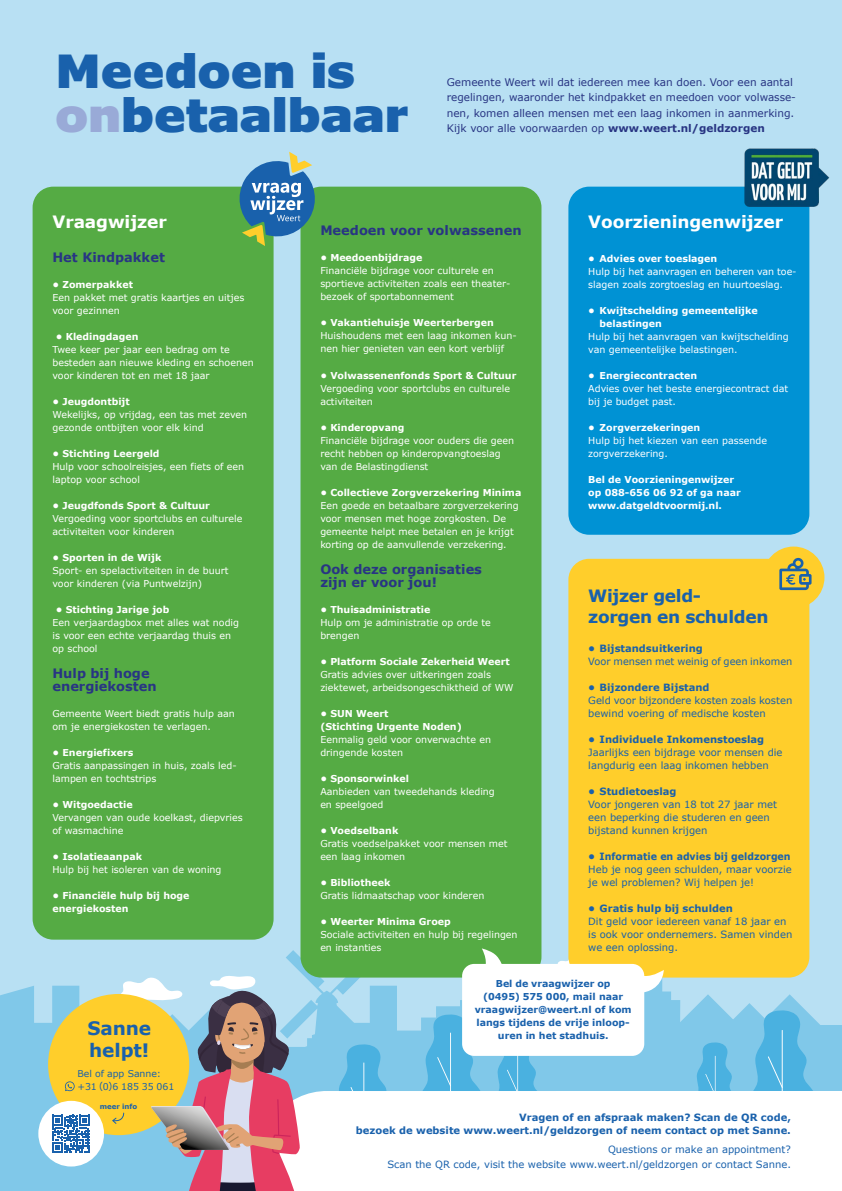
<style>
.page{position:relative;width:842px;height:1191px;background:#b8e0f3}
.page>*{position:absolute;margin:0;border:0;box-sizing:border-box;transform-origin:0 0}
.t1{font:900 46px/44px "Verdana Pro";letter-spacing:-.005em;color:#1961ac}
.t2{font:700 18.5px/22.2px "Verdana";letter-spacing:-.005em;color:#1961ac}
.t3{font:700 17px "Verdana";letter-spacing:-.005em;color:#fff}
.t4{font:700 17px/21px "Verdana";letter-spacing:-.02em;color:#1961ac}
.t5{font:700 13px/13px "Verdana";color:#283583}
.t6{font:10.5px/15.5px "Verdana";color:#283583}
.t7{font:10px/13px "Verdana";color:#1961ac}
.t8{font:700 10px/13px "Verdana";color:#1961ac;text-align:right}
.t9{font:9.5px/13px "Verdana";color:#fff}
.t10{font:700 9.5px/13px "Verdana";color:#fff}
.t11{font:9.5px/13px "Verdana Pro";color:#fff}
.t12{font:700 9.5px/13px "Verdana";color:#1961ac;text-align:center}
.t13{font:9.4px "Verdana";letter-spacing:-.005em;color:#1961ac}
.t14{font:700 7px "Verdana";letter-spacing:-.005em;color:#1961ac}
.s1{color:#99aad7}
.s2{font-weight:700}
</style>
<div class="page">
<svg style="left:0;top:985px;width:101px;height:206px;background:#85cae9"></svg>
<div style="left:33px;top:187px;width:241px;height:752px;background:#55ab44;border-radius:21px"></div>
<div style="left:568px;top:559px;width:241px;height:418px;background:#ffce2b;border-radius:21px"></div>
<div style="left:763px;top:546px;width:61px;height:62px;background:#ffce2b;border-radius:50%"></div>
<div style="left:568px;top:187px;width:241px;height:348px;background:#0092d4;border-radius:21px"></div>
<svg style="left:779px;top:557px;width:32px;height:33px"></svg>
<div style="left:300px;top:187px;width:241px;height:790px;background:#55ab44;border-radius:21px"></div>
<svg style="left:236px;top:152px;width:83px;height:94px"></svg>
<div style="left:48px;top:994px;width:141px;height:141px;background:#ffce2b;border-radius:50%"></div>
<svg style="left:65px;top:1081px;width:10px;height:10px"></svg>
<div style="left:38px;top:1100px;width:66px;height:66px;background:#fff;border-radius:50%"></div>
<svg style="left:52px;top:1114px;width:38px;height:38px"></svg>
<img style="left:743px;top:148px;width:87px;height:60px">
<svg style="left:101px;top:897px;width:741px;height:294px"></svg>
<h1 class="t1" style="left:55px;top:50px;width:354px">Meedoen is <span class="s1">on</span>betaalbaar</h1>
<p class="t6" style="left:447px;top:74px;width:351px">Gemeente Weert wil dat iedereen mee kan doen. Voor een aantal regelingen, waaronder het kindpakket en meedoen voor volwasse&shy;nen, komen alleen mensen met een laag inkomen in aanmerking.<br>Kijk voor alle voorwaarden op <span class="s2">www.weert.nl/geldzorgen</span></p>
<h3 class="t3" style="left:52px;top:210px;width:116px">Vraagwijzer</h3>
<h3 class="t5" style="left:52px;top:251px;width:114px">Het Kindpakket</h3>
<p class="t10" style="left:52px;top:278px;width:82px">• Zomerpakket</p>
<p class="t9" style="left:52px;top:291px;width:193px">Een pakket met gratis kaartjes en uitjes voor gezinnen</p>
<p class="t10" style="left:56px;top:330px;width:84px">• Kledingdagen</p>
<p class="t9" style="left:52px;top:343px;width:203px">Twee keer per jaar een bedrag om te besteden aan nieuwe kleding en schoenen voor kinderen tot en met 18 jaar</p>
<p class="t10" style="left:52px;top:395px;width:79px">• Jeugdontbijt</p>
<p class="t9" style="left:52px;top:408px;width:196px">Wekelijks, op vrijdag, een tas met zeven gezonde ontbijten voor elk kind</p>
<p class="t10" style="left:52px;top:447px;width:109px">• Stichting Leergeld</p>
<p class="t9" style="left:52px;top:460px;width:193px">Hulp voor schoolreisjes, een fiets of een laptop voor school</p>
<p class="t10" style="left:52px;top:499px;width:159px">• Jeugdfonds Sport &amp; Cultuur</p>
<p class="t9" style="left:52px;top:512px;width:191px">Vergoeding voor sportclubs en culturele activiteiten voor kinderen</p>
<p class="t10" style="left:52px;top:551px;width:110px">• Sporten in de Wijk</p>
<p class="t9" style="left:52px;top:564px;width:178px">Sport- en spelactiviteiten in de buurt voor kinderen (via Puntwelzijn)</p>
<p class="t10" style="left:56px;top:603px;width:115px">• Stichting Jarige job</p>
<p class="t9" style="left:52px;top:616px;width:188px">Een verjaardagbox met alles wat nodig is voor een echte verjaardag thuis en op school</p>
<h3 class="t5" style="left:52px;top:667px;width:106px">Hulp bij hoge energiekosten</h3>
<p class="t9" style="left:52px;top:707px;width:184px">Gemeente Weert biedt gratis hulp aan om je energiekosten te verlagen.</p>
<p class="t10" style="left:52px;top:746px;width:82px">• Energiefixers</p>
<p class="t9" style="left:52px;top:759px;width:186px">Gratis aanpassingen in huis, zoals led&shy;lampen en tochtstrips</p>
<p class="t10" style="left:52px;top:798px;width:82px">• Witgoedactie</p>
<p class="t9" style="left:52px;top:811px;width:192px">Vervangen van oude koelkast, diepvries of wasmachine</p>
<p class="t10" style="left:52px;top:850px;width:91px">• Isolatieaanpak</p>
<p class="t9" style="left:52px;top:863px;width:171px">Hulp bij het isoleren van de woning</p>
<p class="t10" style="left:52px;top:889px;width:139px">• Financiële hulp bij hoge energiekosten</p>
<h2 class="t2" style="left:87px;top:1017px;width:65px">Sanne helpt!</h2>
<p class="t13" style="left:77px;top:1067px;width:85px">Bel of app Sanne:</p>
<p class="t13" style="left:77px;top:1080px;width:98px">+31 (0)6 185 35 061</p>
<p class="t14" style="left:100px;top:1101px;width:39px">meer info</p>
<h3 class="t5" style="left:320px;top:224px;width:203px">Meedoen voor volwassenen</h3>
<p class="t10" style="left:320px;top:252px;width:104px">• Meedoenbijdrage</p>
<p class="t9" style="left:320px;top:265px;width:191px">Financiële bijdrage voor culturele en sportieve activiteiten zoals een theater&shy;bezoek of sportabonnement</p>
<p class="t10" style="left:320px;top:316px;width:175px">• Vakantiehuisje Weerterbergen</p>
<p class="t9" style="left:320px;top:330px;width:198px">Huishoudens met een laag inkomen kun&shy;nen hier genieten van een kort verblijf</p>
<p class="t10" style="left:320px;top:368px;width:198px">• Volwassenenfonds Sport &amp; Cultuur</p>
<p class="t9" style="left:320px;top:382px;width:191px">Vergoeding voor sportclubs en culturele activiteiten</p>
<p class="t10" style="left:320px;top:420px;width:86px">• Kinderopvang</p>
<p class="t9" style="left:320px;top:434px;width:195px">Financiële bijdrage voor ouders die geen recht hebben op kinderopvangtoeslag van de Belastingdienst</p>
<p class="t10" style="left:320px;top:485px;width:203px">• Collectieve Zorgverzekering Minima</p>
<p class="t11" style="left:320px;top:499px;width:200px">Een goede en betaalbare zorgverzekering voor mensen met hoge zorgkosten. De gemeente helpt mee betalen en je krijgt korting op de aanvullende verzekering.</p>
<h3 class="t5" style="left:320px;top:562px;width:163px">Ook deze organisaties zijn er voor jou!</h3>
<p class="t10" style="left:320px;top:603px;width:112px">• Thuisadministratie</p>
<p class="t9" style="left:320px;top:616px;width:172px">Hulp om je administratie op orde te brengen</p>
<p class="t10" style="left:320px;top:655px;width:191px">• Platform Sociale Zekerheid Weert</p>
<p class="t9" style="left:320px;top:668px;width:195px">Gratis advies over uitkeringen zoals ziektewet, arbeidsongeschiktheid of WW</p>
<p class="t10" style="left:320px;top:707px;width:143px">• SUN Weert<br>(Stichting Urgente Noden)</p>
<p class="t9" style="left:320px;top:733px;width:172px">Eenmalig geld voor onverwachte en dringende kosten</p>
<p class="t10" style="left:320px;top:771px;width:90px">• Sponsorwinkel</p>
<p class="t9" style="left:320px;top:785px;width:176px">Aanbieden van tweedehands kleding en speelgoed</p>
<p class="t10" style="left:320px;top:823px;width:80px">• Voedselbank</p>
<p class="t9" style="left:320px;top:837px;width:189px">Gratis voedselpakket voor mensen met een laag inkomen</p>
<p class="t10" style="left:320px;top:875px;width:72px">• Bibliotheek</p>
<p class="t9" style="left:320px;top:889px;width:166px">Gratis lidmaatschap voor kinderen</p>
<p class="t10" style="left:320px;top:914px;width:132px">• Weerter Minima Groep</p>
<p class="t9" style="left:320px;top:928px;width:199px">Sociale activiteiten en hulp bij regelingen en instanties</p>
<h3 class="t3" style="left:588px;top:210px;width:196px">Voorzieningenwijzer</h3>
<p class="t10" style="left:588px;top:252px;width:131px">• Advies over toeslagen</p>
<p class="t9" style="left:588px;top:265px;width:210px">Hulp bij het aanvragen en beheren van toe&shy;slagen zoals zorgtoeslag en huurtoeslag.</p>
<p class="t10" style="left:600px;top:304px;width:160px;text-indent:-11px">• Kwijtschelding gemeentelijke belastingen</p>
<p class="t9" style="left:588px;top:330px;width:202px">Hulp bij het aanvragen van kwijtschelding van gemeentelijke belastingen.</p>
<p class="t10" style="left:588px;top:369px;width:111px">• Energiecontracten</p>
<p class="t9" style="left:588px;top:382px;width:201px">Advies over het beste energiecontract dat bij je budget past.</p>
<p class="t10" style="left:588px;top:421px;width:114px">• Zorgverzekeringen</p>
<p class="t9" style="left:588px;top:434px;width:180px">Hulp bij het kiezen van een passende zorgverzekering.</p>
<p class="t10" style="left:588px;top:473px;width:154px">Bel de Voorzieningenwijzer op 088-656 06 92 of ga naar www.datgeldtvoormij.nl.</p>
<h3 class="t4" style="left:588px;top:585px;width:182px">Wijzer geld&shy;zorgen en schulden</h3>
<p class="t8" style="left:588px;top:642px;width:116px">• Bijstandsuitkering</p>
<p class="t7" style="left:588px;top:655px;width:206px">Voor mensen met weinig of geen inkomen</p>
<p class="t8" style="left:588px;top:681px;width:123px">• Bijzondere Bijstand</p>
<p class="t7" style="left:588px;top:694px;width:206px">Geld voor bijzondere kosten zoals kosten bewind voering of medische kosten</p>
<p class="t8" style="left:588px;top:733px;width:177px">• Individuele Inkomenstoeslag</p>
<p class="t7" style="left:588px;top:746px;width:196px">Jaarlijks een bijdrage voor mensen die langdurig een laag inkomen hebben</p>
<p class="t8" style="left:588px;top:785px;width:90px">• Studietoeslag</p>
<p class="t7" style="left:588px;top:798px;width:190px">Voor jongeren van 18 tot 27 jaar met een beperking die studeren en geen bijstand kunnen krijgen</p>
<p class="t8" style="left:588px;top:850px;width:204px">• Informatie en advies bij geldzorgen</p>
<p class="t7" style="left:588px;top:863px;width:205px">Heb je nog geen schulden, maar voorzie je wel problemen? Wij helpen je!</p>
<p class="t8" style="left:588px;top:902px;width:146px">• Gratis hulp bij schulden</p>
<p class="t7" style="left:588px;top:915px;width:206px">Dit geld voor iedereen vanaf 18 jaar en is ook voor ondernemers. Samen vinden we een oplossing.</p>
<p class="t12" style="left:475px;top:977px;width:158px">Bel de vraagwijzer op<br>(0495) 575 000, mail naar vraagwijzer@weert.nl of kom langs tijdens de vrije inloop&shy;uren in het stadhuis.</p>
<p class="t8" style="left:356px;top:1110px;width:436px">Vragen of en afspraak maken? Scan de QR code,<br>bezoek de website www.weert.nl/geldzorgen of neem contact op met Sanne.</p>
<p class="t7" style="left:387px;top:1141px;width:405px;line-height:15px;text-align:right">Questions or make an appointment?<br>Scan the QR code, visit the website www.weert.nl/geldzorgen or contact Sanne.</p>
</div>
